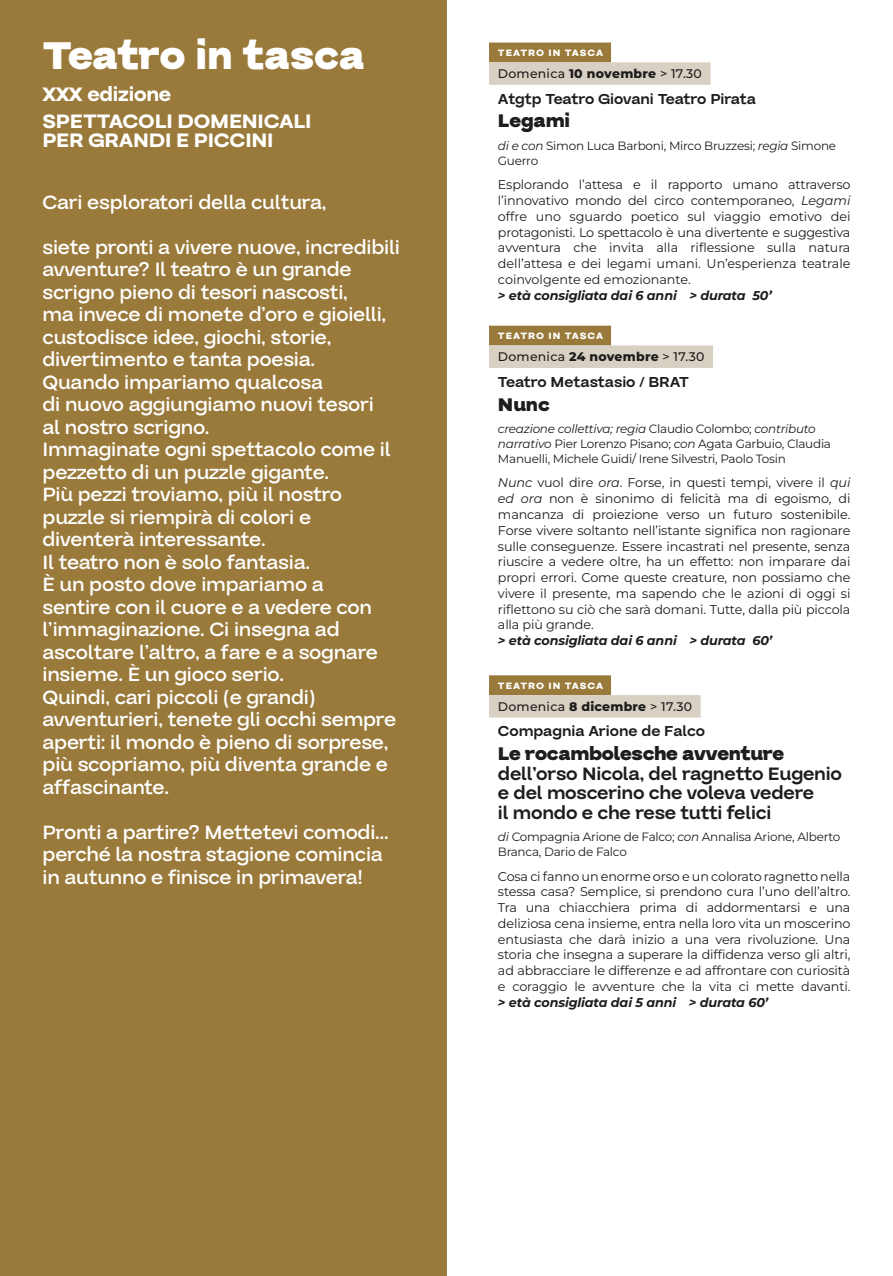
<style>
.page{position:relative;width:893px;height:1276px;background:#fff}
.page>*{position:absolute;margin:0;border:0;box-sizing:border-box;transform-origin:0 0}
.t1{font:900 41.25px "Guton";color:#fff}
.t2{font:500 21px/22.5px "Guton";letter-spacing:-.01em;color:#fff}
.t3{font:700 21px/27px "Guton";letter-spacing:-.01em;color:#fff}
.t4{font:600 19.5px/19.5px "Guton";letter-spacing:-.01em;color:#1d1d1b}
.t5{font:900 19.5px "Guton";letter-spacing:-.01em;color:#1d1d1b}
.t6{font:600 15.6px "Guton";color:#1d1d1b}
.t7{font:12.75px/15.8px "Montserrat";letter-spacing:-.01em;color:#1d1d1b;text-align:justify}
.t8{font:italic 700 12.75px "Montserrat";letter-spacing:-.01em;color:#1d1d1b}
.t9{font:500 12.45px "Montserrat";letter-spacing:.02em;color:#1d1d1b}
.t10{font:12px/15px "Montserrat";letter-spacing:-.02em;color:#1d1d1b}
.t11{font:800 9.9px "Guton";letter-spacing:.1em;color:#fff}
.s1{font-weight:800}
.s2{font-style:italic}
</style>
<div class="page">
<div style="left:0;top:0;width:446px;height:1276px;background:#9a7a3b"></div>
<div style="left:489px;top:43px;width:122px;height:19px;background:#9a7a3b"></div>
<div style="left:489px;top:62px;width:221px;height:23px;background:#d9d0c4"></div>
<div style="left:489px;top:326px;width:122px;height:19px;background:#9a7a3b"></div>
<div style="left:489px;top:345px;width:224px;height:23px;background:#d9d0c4"></div>
<div style="left:489px;top:675px;width:122px;height:20px;background:#9a7a3b"></div>
<div style="left:489px;top:695px;width:212px;height:22px;background:#d9d0c4"></div>
<h1 class="t1" style="left:43px;top:33px;width:324px">Teatro in tasca</h1>
<h2 class="t3" style="left:43px;top:81px;width:271px">XXX edizione<br>SPETTACOLI DOMENICALI</h2>
<h2 class="t3" style="left:43px;top:128px;width:233px">PER GRANDI E PICCINI</h2>
<h2 class="t2" style="left:43px;top:180px;width:359px;line-height:45px">Cari esploratori della cultura,<br>siete pronti a vivere nuove, incredibili</h2>
<p class="t2" style="left:43px;top:259px;width:355px">avventure? Il teatro è un grande scrigno pieno di tesori nascosti,<br>ma invece di monete d’oro e gioielli, custodisce idee, giochi, storie, divertimento e tanta poesia.<br>Quando impariamo qualcosa<br>di nuovo aggiungiamo nuovi tesori al nostro scrigno.<br>Immaginate ogni spettacolo come il pezzetto di un puzzle gigante.<br>Più pezzi troviamo, più il nostro puzzle si riempirà di colori e diventerà interessante.<br>Il teatro non è solo fantasia.<br>È un posto dove impariamo a sentire con il cuore e a vedere con l’immaginazione. Ci insegna ad ascoltare l’altro, a fare e a sognare insieme. È un gioco serio.<br>Quindi, cari piccoli (e grandi) avventurieri, tenete gli occhi sempre aperti: il mondo è pieno di sorprese, più scopriamo, più diventa grande e affascinante.</p>
<h2 class="t2" style="left:43px;top:821px;width:348px">Pronti a partire? Mettetevi comodi… perché la nostra stagione comincia in autunno e finisce in primavera!</h2>
<p class="t11" style="left:498px;top:48px;width:107px">TEATRO IN TASCA</p>
<p class="t9" style="left:498px;top:65px;width:205px">Domenica <span class="s1">10 novembre</span> &gt; 17.30</p>
<p class="t6" style="left:498px;top:90px;width:259px">Atgtp Teatro Giovani Teatro Pirata</p>
<h3 class="t5" style="left:498px;top:110px;width:74px">Legami</h3>
<p class="t10" style="left:498px;top:138px;width:340px"><span class="s2">di e con</span> Simon Luca Barboni, Mirco Bruzzesi; <span class="s2">regia</span> Simone<br>Guerro</p>
<p class="t7" style="left:498px;top:177px;width:354px">Esplorando l’attesa e il rapporto umano attraverso l’innovativo mondo del circo contemporaneo, <span class="s2">Legami </span>offre uno sguardo poetico sul viaggio emotivo dei protagonisti. Lo spettacolo è una divertente e suggestiva avventura che invita alla riflessione sulla natura dell’attesa e dei legami umani. Un’esperienza teatrale coinvolgente ed emozionante.</p>
<p class="t8" style="left:498px;top:286px;width:275px">&gt; età consigliata dai 6 anni &gt; durata 50’</p>
<p class="t11" style="left:498px;top:331px;width:107px">TEATRO IN TASCA</p>
<p class="t9" style="left:498px;top:348px;width:208px">Domenica <span class="s1">24 novembre</span> &gt; 17.30</p>
<p class="t6" style="left:498px;top:373px;width:193px">Teatro Metastasio / BRAT</p>
<h3 class="t5" style="left:498px;top:393px;width:53px">Nunc</h3>
<p class="t10" style="left:498px;top:421px;width:335px"><span class="s2">creazione collettiva; regia</span> Claudio Colombo; <span class="s2">contributo narrativo</span> Pier Lorenzo Pisano; <span class="s2">con</span> Agata Garbuio, Claudia<br>Manuelli, Michele Guidi/ Irene Silvestri, Paolo Tosin</p>
<p class="t7" style="left:498px;top:475px;width:354px"><span class="s2">Nunc</span> vuol dire <span class="s2">ora</span>. Forse, in questi tempi, vivere il <span class="s2">qui ed ora</span> non è sinonimo di felicità ma di egoismo, di mancanza di proiezione verso un futuro sostenibile.<br>Forse vivere soltanto nell’istante significa non ragionare sulle conseguenze. Essere incastrati nel presente, senza riuscire a vedere oltre, ha un effetto: non imparare dai propri errori. Come queste creature, non possiamo che vivere il presente, ma sapendo che le azioni di oggi si riflettono su ciò che sarà domani. Tutte, dalla più piccola alla più grande.</p>
<p class="t8" style="left:498px;top:632px;width:276px">&gt; età consigliata dai 6 anni &gt; durata 60’</p>
<p class="t11" style="left:498px;top:680px;width:107px">TEATRO IN TASCA</p>
<p class="t9" style="left:498px;top:698px;width:196px">Domenica <span class="s1">8 dicembre</span> &gt; 17.30</p>
<p class="t6" style="left:498px;top:723px;width:209px">Compagnia Arione de Falco</p>
<h3 class="t5" style="left:498px;top:743px;width:288px">Le rocambolesche avventure</h3>
<h3 class="t4" style="left:498px;top:764px;width:346px">dell’orso Nicola, del ragnetto Eugenio e del moscerino che voleva vedere<br>il mondo e che rese tutti felici</h3>
<p class="t10" style="left:498px;top:829px;width:344px"><span class="s2">di</span> Compagnia Arione de Falco; <span class="s2">con</span> Annalisa Arione, Alberto<br>Branca, Dario de Falco</p>
<p class="t7" style="left:498px;top:868px;width:354px">Cosa ci fanno un enorme orso e un colorato ragnetto nella stessa casa? Semplice, si prendono cura l’uno dell’altro.<br>Tra una chiacchiera prima di addormentarsi e una deliziosa cena insieme, entra nella loro vita un moscerino entusiasta che darà inizio a una vera rivoluzione. Una storia che insegna a superare la diffidenza verso gli altri, ad abbracciare le differenze e ad affrontare con curiosità e coraggio le avventure che la vita ci mette davanti.</p>
<p class="t8" style="left:498px;top:993px;width:272px">&gt; età consigliata dai 5 anni &gt; durata 60’</p>
</div>
